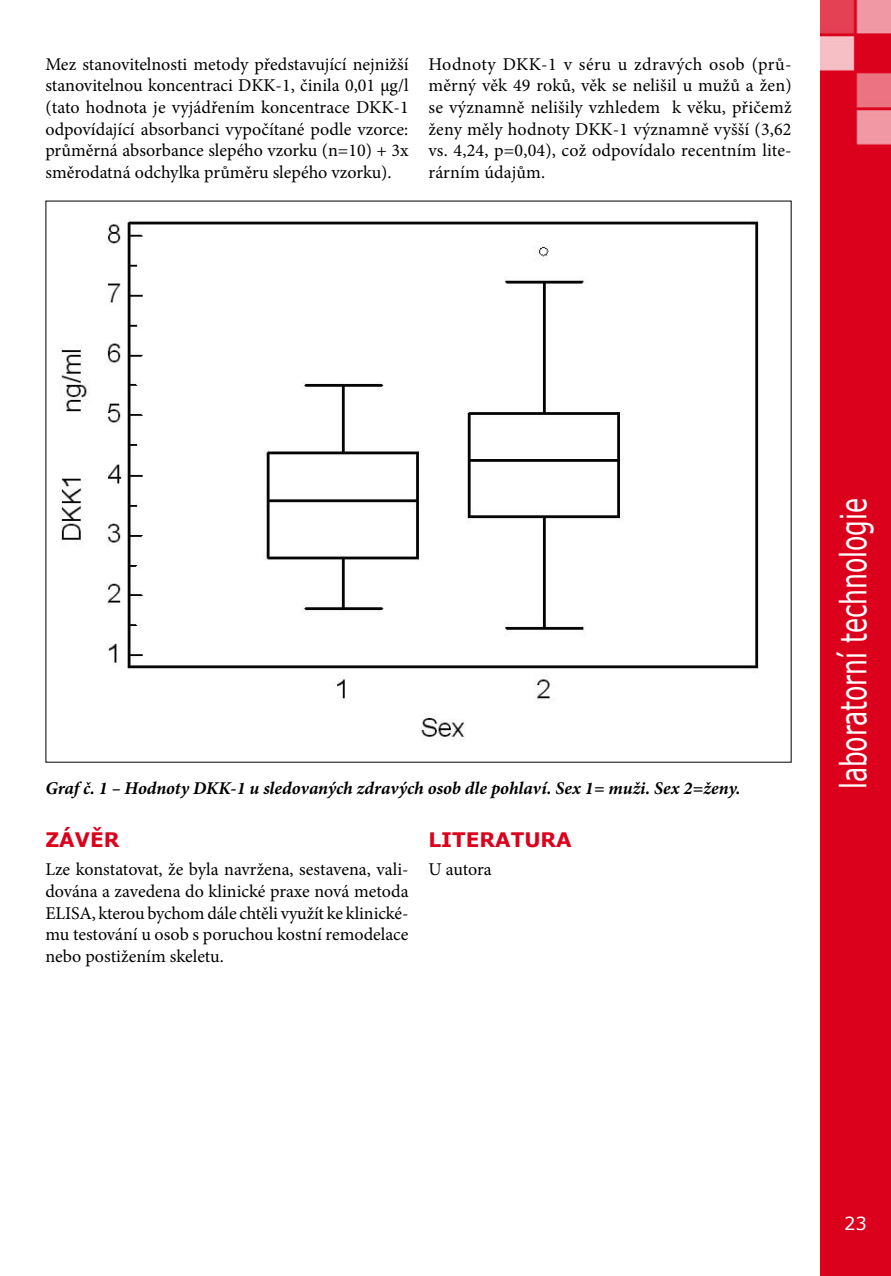
<style>
.page{position:relative;width:891px;height:1276px;background:#fff}
.page>*{position:absolute;margin:0;border:0;box-sizing:border-box;transform-origin:0 0}
.t1{font:36px "Verdana";color:#fff;scale:.7 1}
.t2{font:700 20px "Verdana";color:#db001b}
.t3{font:18px/21.6px "Minion Pro";color:#000;text-align:justify}
.t4{font:italic 700 18px "Minion Pro";color:#000}
.t5{font:18px "Verdana";color:#fff}
</style>
<div class="page">
<div style="left:820px;top:0;width:70px;height:1276px;background:#db001b"></div>
<img style="left:60px;top:219px;width:699px;height:520px">
<p class="t3" style="left:45px;top:53px;width:364px">Mez stanovitelnosti metody představující nejnižší stanovitelnou koncentraci DKK-1, činila 0,01 µg/l (tato hodnota je vyjádřením koncentrace DKK-1 odpovídající absorbanci vypočítané podle vzorce: průměrná absorbance slepého vzorku (n=10) + 3x směrodatná odchylka průměru slepého vzorku).</p>
<p class="t3" style="left:428px;top:53px;width:364px">Hodnoty DKK-1 v séru u zdravých osob (prů&shy;měrný věk 49 roků, věk se nelišil u mužů a žen) se významně nelišily vzhledem k věku, přičemž ženy měly hodnoty DKK-1 významně vyšší (3,62 vs. 4,24, p=0,04), což odpovídalo recentním lite&shy;rárním údajům.</p>
<p class="t4" style="left:45px;top:775px;width:696px">Graf č. 1 – Hodnoty DKK-1 u sledovaných zdravých osob dle pohlaví. Sex 1= muži. Sex 2=ženy.</p>
<p class="t2" style="left:45px;top:827px;width:75px">ZÁVĚR</p>
<p class="t3" style="left:45px;top:859px;width:364px">Lze konstatovat, že byla navržena, sestavena, vali&shy;dována a zavedena do klinické praxe nová metoda ELISA, kterou bychom dále chtěli využít ke klinické&shy;mu testování u osob s poruchou kostní remodelace nebo postižením skeletu.</p>
<p class="t2" style="left:428px;top:827px;width:145px">LITERATURA</p>
<p class="t3" style="left:428px;top:859px;width:65px">U autora</p>
<h1 class="t1" style="left:830px;top:789px;width:418px;rotate:-90deg">laboratorní technologie</h1>
<p class="t5" style="left:843px;top:1211px;width:24px">23</p>
</div>
